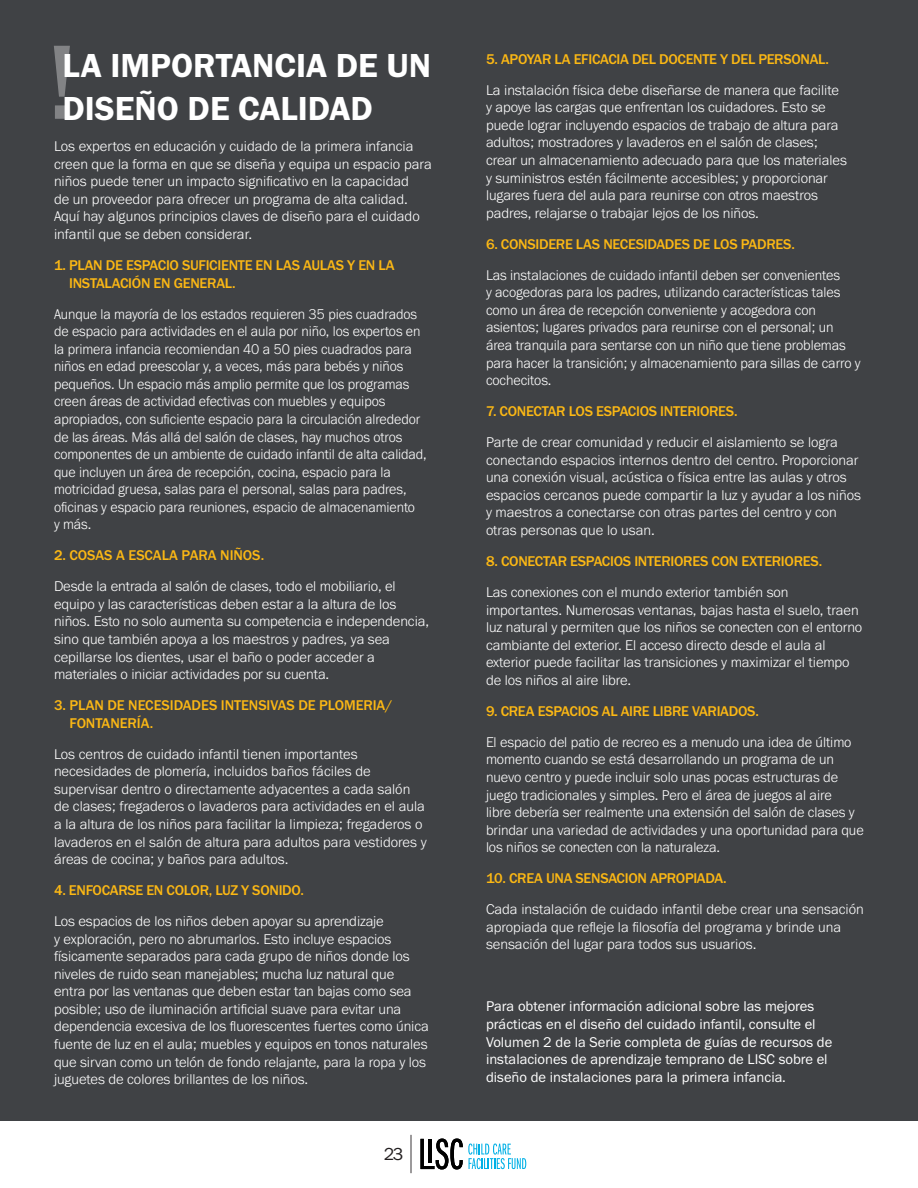
<style>
.page{position:relative;width:918px;height:1188px;background:#fff}
.page>*{position:absolute;margin:0;border:0;box-sizing:border-box;transform-origin:0 0}
.t1{font:500 109.5px "Franklin Gothic URW";color:#fff}
.page_header_on_blue{font:34.5px/43.2px "Franklin Gothic URW Dem";color:#fff}
.t2{font:18px "Franklin Gothic URW Boo";color:#231f20}
.Body_text{font:300 14.7px/17.5px "Franklin Gothic URW";letter-spacing:-.005em;color:#fff}
.Body_text-2{font:300 14.7px/17.5px "Franklin Gothic URW";letter-spacing:-.005em;color:#fff;scale:.96 1}
.yellow_subtitle{font:500 14.7px/17.5px "Franklin Gothic URW";letter-spacing:-.02em;color:#fcb814}
.Body_text-3{font:14.7px/17.5px "Franklin Gothic URW Boo";color:#fff}
</style>
<div class="page">
<svg style="left:420px;top:1139px;width:106px;height:30px"></svg>
<hr style="left:411px;top:1135px;width:1px;height:38px;background:#231f20">
<div style="left:0;top:0;width:918px;height:1120px;background:#404245"></div>
<h1 class="t1" style="left:46px;top:15px;width:32px">!</h1>
<p class="page_header_on_blue" style="left:63px;top:43px;width:370px">LA IMPORTANCIA DE UN<br>DISEÑO DE CALIDAD</p>
<p class="Body_text" style="left:54px;top:137px;width:379px">Los expertos en educación y cuidado de la primera infancia creen que la forma en que se diseña y equipa un espacio para niños puede tener un impacto significativo en la capacidad<br>de un proveedor para ofrecer un programa de alta calidad.<br>Aquí hay algunos principios claves de diseño para el cuidado infantil que se deben considerar.</p>
<p class="yellow_subtitle" style="left:69px;top:256px;width:327px;text-indent:-15px">1. PLAN DE ESPACIO SUFICIENTE EN LAS AULAS Y EN LA<br>INSTALACIÓN EN GENERAL.</p>
<p class="Body_text-2" style="left:54px;top:305px;width:390px">Aunque la mayoría de los estados requieren 35 pies cuadrados de espacio para actividades en el aula por niño, los expertos en la primera infancia recomiendan 40 a 50 pies cuadrados para niños en edad preescolar y, a veces, más para bebés y niños pequeños. Un espacio más amplio permite que los programas creen áreas de actividad efectivas con muebles y equipos apropiados, con suficiente espacio para la circulación alrededor de las áreas. Más allá del salón de clases, hay muchos otros componentes de un ambiente de cuidado infantil de alta calidad, que incluyen un área de recepción, cocina, espacio para la motricidad gruesa, salas para el personal, salas para padres, oficinas y espacio para reuniones, espacio de almacenamiento<br>y más.</p>
<p class="yellow_subtitle" style="left:54px;top:546px;width:212px">2. COSAS A ESCALA PARA NIÑOS.</p>
<p class="Body_text" style="left:54px;top:577px;width:377px">Desde la entrada al salón de clases, todo el mobiliario, el equipo y las características deben estar a la altura de los niños. Esto no solo aumenta su competencia e independencia, sino que también apoya a los maestros y padres, ya sea cepillarse los dientes, usar el baño o poder acceder a materiales o iniciar actividades por su cuenta.</p>
<p class="yellow_subtitle" style="left:70px;top:696px;width:324px;text-indent:-16px">3. PLAN DE NECESIDADES INTENSIVAS DE PLOMERIA/<br>FONTANERÍA.</p>
<p class="Body_text" style="left:54px;top:745px;width:374px">Los centros de cuidado infantil tienen importantes necesidades de plomería, incluidos baños fáciles de supervisar dentro o directamente adyacentes a cada salón de clases; fregaderos o lavaderos para actividades en el aula a la altura de los niños para facilitar la limpieza; fregaderos o lavaderos en el salón de altura para adultos para vestidores y áreas de cocina; y baños para adultos.</p>
<p class="yellow_subtitle" style="left:54px;top:881px;width:252px">4. ENFOCARSE EN COLOR, LUZ Y SONIDO.</p>
<p class="Body_text" style="left:54px;top:912px;width:376px">Los espacios de los niños deben apoyar su aprendizaje<br>y exploración, pero no abrumarlos. Esto incluye espacios físicamente separados para cada grupo de niños donde los niveles de ruido sean manejables; mucha luz natural que entra por las ventanas que deben estar tan bajas como sea posible; uso de iluminación artificial suave para evitar una dependencia excesiva de los fluorescentes fuertes como única fuente de luz en el aula; muebles y equipos en tonos naturales que sirvan como un telón de fondo relajante, para la ropa y los juguetes de colores brillantes de los niños.</p>
<p class="t2" style="left:384px;top:1143px;width:21px">23</p>
<p class="yellow_subtitle" style="left:486px;top:50px;width:345px">5. APOYAR LA EFICACIA DEL DOCENTE Y DEL PERSONAL.</p>
<p class="Body_text" style="left:486px;top:81px;width:362px">La instalación física debe diseñarse de manera que facilite y apoye las cargas que enfrentan los cuidadores. Esto se puede lograr incluyendo espacios de trabajo de altura para adultos; mostradores y lavaderos en el salón de clases; crear un almacenamiento adecuado para que los materiales y suministros estén fácilmente accesibles; y proporcionar lugares fuera del aula para reunirse con otros maestros padres, relajarse o trabajar lejos de los niños.</p>
<p class="yellow_subtitle" style="left:486px;top:235px;width:310px">6. CONSIDERE LAS NECESIDADES DE LOS PADRES.</p>
<p class="Body_text" style="left:486px;top:266px;width:376px">Las instalaciones de cuidado infantil deben ser convenientes<br>y acogedoras para los padres, utilizando características tales como un área de recepción conveniente y acogedora con asientos; lugares privados para reunirse con el personal; un área tranquila para sentarse con un niño que tiene problemas para hacer la transición; y almacenamiento para sillas de carro y cochecitos.</p>
<p class="yellow_subtitle" style="left:486px;top:402px;width:253px">7. CONECTAR LOS ESPACIOS INTERIORES.</p>
<p class="Body_text" style="left:486px;top:433px;width:377px">Parte de crear comunidad y reducir el aislamiento se logra conectando espacios internos dentro del centro. Proporcionar una conexión visual, acústica o física entre las aulas y otros espacios cercanos puede compartir la luz y ayudar a los niños y maestros a conectarse con otras partes del centro y con otras personas que lo usan.</p>
<p class="yellow_subtitle" style="left:486px;top:552px;width:338px">8. CONECTAR ESPACIOS INTERIORES CON EXTERIORES.</p>
<p class="Body_text" style="left:486px;top:583px;width:378px">Las conexiones con el mundo exterior también son importantes. Numerosas ventanas, bajas hasta el suelo, traen luz natural y permiten que los niños se conecten con el entorno cambiante del exterior. El acceso directo desde el aula al exterior puede facilitar las transiciones y maximizar el tiempo de los niños al aire libre.</p>
<p class="yellow_subtitle" style="left:486px;top:702px;width:275px">9. CREA ESPACIOS AL AIRE LIBRE VARIADOS.</p>
<p class="Body_text" style="left:486px;top:733px;width:379px">El espacio del patio de recreo es a menudo una idea de último momento cuando se está desarrollando un programa de un nuevo centro y puede incluir solo unas pocas estructuras de juego tradicionales y simples. Pero el área de juegos al aire<br>libre debería ser realmente una extensión del salón de clases y brindar una variedad de actividades y una oportunidad para que los niños se conecten con la naturaleza.</p>
<p class="yellow_subtitle" style="left:486px;top:869px;width:242px">10. CREA UNA SENSACION APROPIADA.</p>
<p class="Body_text" style="left:486px;top:900px;width:379px">Cada instalación de cuidado infantil debe crear una sensación apropiada que refleje la filosofía del programa y brinde una sensación del lugar para todos sus usuarios.</p>
<p class="Body_text-3" style="left:486px;top:998px;width:348px">Para obtener información adicional sobre las mejores prácticas en el diseño del cuidado infantil, consulte el Volumen 2 de la Serie completa de guías de recursos de instalaciones de aprendizaje temprano de LISC sobre el diseño de instalaciones para la primera infancia.</p>
</div>
